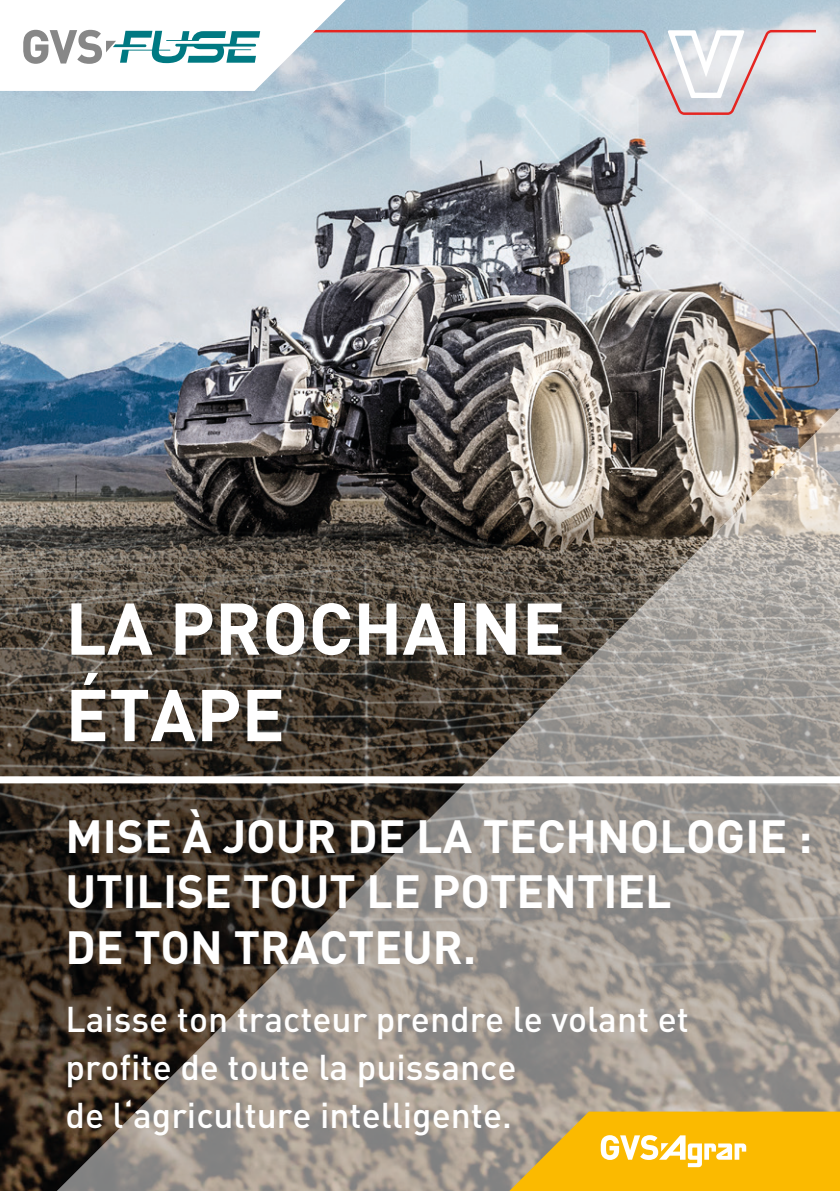
<style>
.page{position:relative;width:840px;height:1191px;background:#fff}
.page>*{position:absolute;margin:0;border:0;box-sizing:border-box;transform-origin:0 0}
.t1{font:700 72px/86.4px "DIN";color:#fff}
.t2{font:700 46px/55.2px "DIN";color:#fff}
.t3{font:500 35.4px/48px "DIN";color:#fff}
</style>
<div class="page">
<img style="left:0;top:0;width:839px;height:1191px">
<svg style="left:492px;top:1111px;width:347px;height:80px;background:#ebb929"></svg>
<p class="t1" style="left:65px;top:582px;width:501px">LA PROCHAINE<br>ÉTAPE</p>
<p class="t2" style="left:65px;top:807px;width:748px">MISE À JOUR DE LA TECHNOLOGIE :<br>UTILISE TOUT LE POTENTIEL</p>
<p class="t2" style="left:65px;top:917px;width:412px">DE TON TRACTEUR.</p>
<p class="t3" style="left:65px;top:994px;width:624px">Laisse ton tracteur prendre le volant et profite de toute la puissance<br>de l‘agriculture intelligente.</p>
</div>
